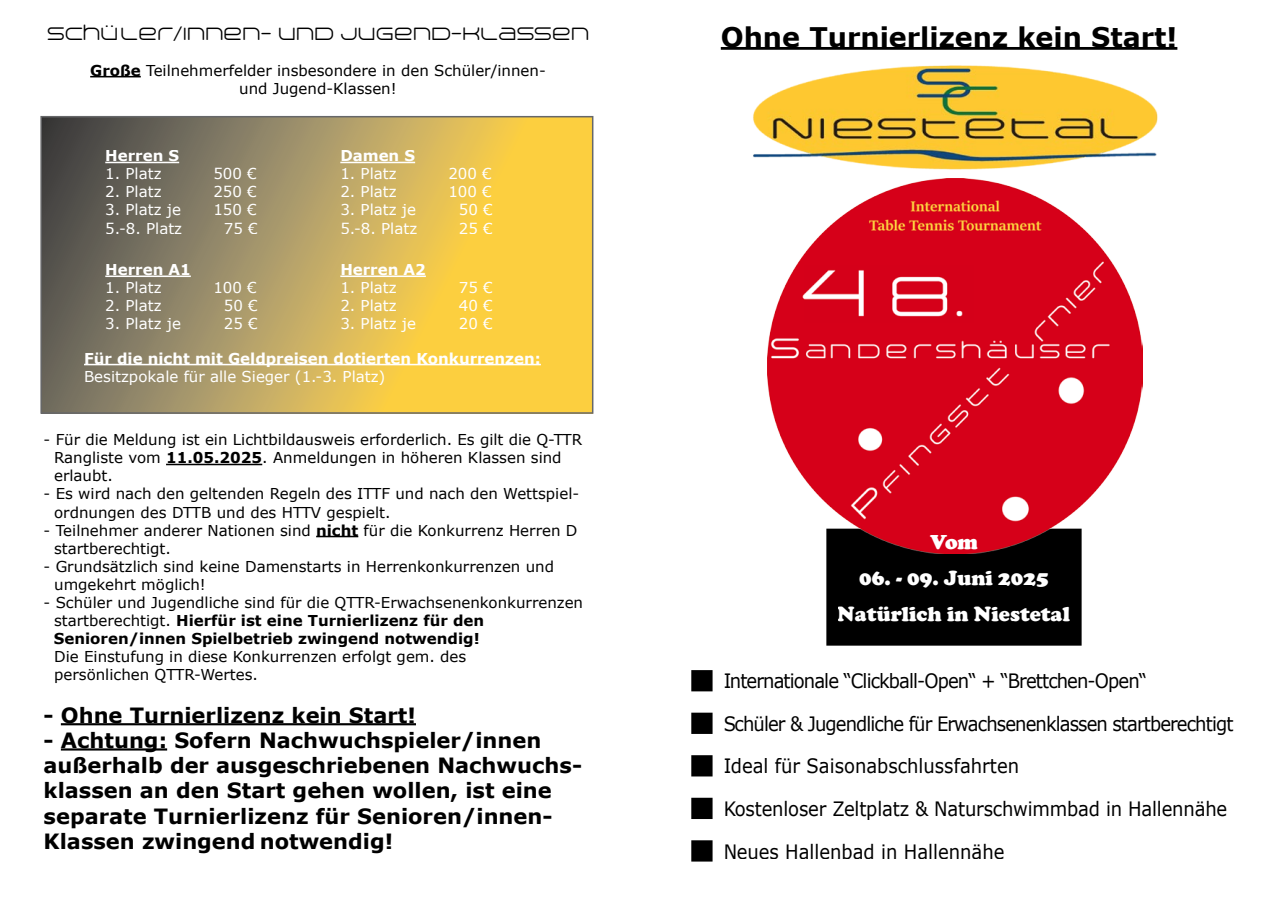
<style>
.page{position:relative;width:1272px;height:902px;background:#fff}
.page>*{position:absolute;margin:0;border:0;box-sizing:border-box;transform-origin:0 0}
.t1{font:700 27px "Verdana";color:#000}
.t2{font:700 21px/25.2px "Verdana";color:#000}
.t3{font:900 21px/36px "Cooper";color:#fff;text-align:center}
.t4{font:19.8px/42.5px "Verdana";letter-spacing:-.01em;color:#000;scale:.91 1}
.t5{font:19.8px "Verdana";letter-spacing:-.05em;color:#000;scale:.91 1}
.t6{font:300 18px "Arkitech Round";letter-spacing:-.04em;color:#000}
.t7{font:15px/18px "Verdana";color:#000}
.t8{font:15px "Verdana";color:#fff}
.t9{font:700 15px/18px "Verdana";color:#000}
.t10{font:700 15px "Verdana";color:#fff}
.s1{font-weight:700}
.s2{font-weight:400}
</style>
<div class="page">
<div style="left:827px;top:529px;width:253px;height:115px;background:#000"></div>
<div style="left:826px;top:528px;width:255px;height:117px;border:2px solid #000"></div>
<div style="left:692px;top:670px;width:19px;height:20px;background:#000"></div>
<div style="left:691px;top:670px;width:21px;height:21px;border:2px solid #000"></div>
<div style="left:692px;top:755px;width:19px;height:20px;background:#000"></div>
<div style="left:691px;top:755px;width:21px;height:21px;border:2px solid #000"></div>
<div style="left:692px;top:798px;width:19px;height:20px;background:#000"></div>
<div style="left:691px;top:797px;width:21px;height:22px;border:2px solid #000"></div>
<div style="left:692px;top:841px;width:19px;height:19px;background:#000"></div>
<div style="left:691px;top:840px;width:21px;height:21px;border:2px solid #000"></div>
<svg style="left:43px;top:119px;width:547px;height:292px;background:#baa157"></svg>
<div style="left:40px;top:116px;width:553px;height:298px;border:2px solid #666769"></div>
<div style="left:692px;top:713px;width:19px;height:20px;background:#000"></div>
<div style="left:691px;top:712px;width:21px;height:21px;border:2px solid #000"></div>
<hr style="left:720px;top:47px;width:457px;height:3px;background:#000">
<img style="left:753px;top:65px;width:405px;height:105px">
<img style="left:767px;top:179px;width:375px;height:374px">
<hr style="left:90px;top:76px;width:51px;height:1px;background:#000">
<hr style="left:105px;top:162px;width:74px;height:1px;background:#fff">
<hr style="left:84px;top:364px;width:457px;height:1px;background:#fff">
<hr style="left:166px;top:463px;width:96px;height:2px;background:#000">
<hr style="left:316px;top:535px;width:42px;height:2px;background:#000">
<hr style="left:61px;top:723px;width:355px;height:2px;background:#000">
<hr style="left:61px;top:748px;width:106px;height:2px;background:#000">
<hr style="left:105px;top:275px;width:86px;height:2px;background:#fff">
<hr style="left:340px;top:275px;width:86px;height:2px;background:#fff">
<hr style="left:340px;top:162px;width:75px;height:1px;background:#fff">
<p class="t6" style="left:47px;top:21px;width:544px">SCHÜLER/INNEN- UND JUGEND-KLASSEN</p>
<p class="t7" style="left:90px;top:61px;width:457px;text-align:center"><span class="s1">Große</span> Teilnehmerfelder insbesondere in den Schüler/innen&shy;und Jugend-Klassen!</p>
<p class="t10" style="left:105px;top:145px;width:75px">Herren S</p>
<p class="t8" style="left:105px;top:164px;width:58px">1. Platz</p>
<p class="t8" style="left:213px;top:164px;width:45px">500 €</p>
<p class="t8" style="left:105px;top:182px;width:58px">2. Platz</p>
<p class="t8" style="left:213px;top:182px;width:45px">250 €</p>
<p class="t8" style="left:105px;top:200px;width:77px">3. Platz je</p>
<p class="t8" style="left:213px;top:200px;width:45px">150 €</p>
<p class="t8" style="left:105px;top:218px;width:78px">5.-8. Platz</p>
<p class="t8" style="left:224px;top:218px;width:35px">75 €</p>
<p class="t10" style="left:105px;top:259px;width:87px">Herren A1</p>
<p class="t8" style="left:105px;top:277px;width:58px">1. Platz</p>
<p class="t8" style="left:213px;top:277px;width:45px">100 €</p>
<p class="t8" style="left:105px;top:295px;width:58px">2. Platz</p>
<p class="t8" style="left:224px;top:295px;width:35px">50 €</p>
<p class="t8" style="left:105px;top:313px;width:77px">3. Platz je</p>
<p class="t8" style="left:224px;top:313px;width:35px">25 €</p>
<p class="t10" style="left:340px;top:145px;width:76px">Damen S</p>
<p class="t8" style="left:340px;top:164px;width:58px">1. Platz</p>
<p class="t8" style="left:448px;top:164px;width:45px">200 €</p>
<p class="t8" style="left:340px;top:182px;width:58px">2. Platz</p>
<p class="t8" style="left:448px;top:182px;width:45px">100 €</p>
<p class="t8" style="left:340px;top:200px;width:77px">3. Platz je</p>
<p class="t8" style="left:459px;top:200px;width:35px">50 €</p>
<p class="t8" style="left:340px;top:218px;width:78px">5.-8. Platz</p>
<p class="t8" style="left:459px;top:218px;width:35px">25 €</p>
<p class="t10" style="left:340px;top:259px;width:87px">Herren A2</p>
<p class="t8" style="left:340px;top:277px;width:58px">1. Platz</p>
<p class="t8" style="left:459px;top:277px;width:35px">75 €</p>
<p class="t8" style="left:340px;top:295px;width:58px">2. Platz</p>
<p class="t8" style="left:459px;top:295px;width:35px">40 €</p>
<p class="t8" style="left:340px;top:313px;width:77px">3. Platz je</p>
<p class="t8" style="left:459px;top:313px;width:35px">20 €</p>
<p class="t10" style="left:84px;top:347px;width:458px">Für die nicht mit Geldpreisen dotierten Konkurrenzen:</p>
<p class="t8" style="left:84px;top:366px;width:303px">Besitzpokale für alle Sieger (1.-3. Platz)</p>
<p class="t7" style="left:54px;top:431px;width:529px;text-indent:-11px">- Für die Meldung ist ein Lichtbildausweis erforderlich. Es gilt die Q-TTR<br>Rangliste vom <span class="s1">11.05.2025</span>. Anmeldungen in höheren Klassen sind erlaubt.</p>
<p class="t7" style="left:54px;top:485px;width:526px;text-indent:-11px">- Es wird nach den geltenden Regeln des ITTF und nach den Wettspiel&shy;ordnungen des DTTB und des HTTV gespielt.</p>
<p class="t7" style="left:54px;top:521px;width:524px;text-indent:-11px">- Teilnehmer anderer Nationen sind <span class="s1">nicht</span> für die Konkurrenz Herren D startberechtigt.</p>
<p class="t7" style="left:54px;top:557px;width:501px;text-indent:-11px">- Grundsätzlich sind keine Damenstarts in Herrenkonkurrenzen und umgekehrt möglich!</p>
<p class="t9" style="left:54px;top:592px;width:530px;text-indent:-10px"><span class="s2">- Schüler und Jugendliche sind für die QTTR-Erwachsenenkonkurrenzen startberechtigt.</span> Hierfür ist eine Turnierlizenz für den<br>Senioren/innen Spielbetrieb zwingend notwendig!</p>
<p class="t7" style="left:54px;top:647px;width:414px">Die Einstufung in diese Konkurrenzen erfolgt gem. des persönlichen QTTR-Wertes.</p>
<h2 class="t2" style="left:44px;top:702px;width:374px">- Ohne Turnierlizenz kein Start!</h2>
<h2 class="t2" style="left:44px;top:727px;width:540px">- Achtung: Sofern Nachwuchspieler/innen außerhalb der ausgeschriebenen Nachwuchs&shy;klassen an den Start gehen wollen, ist eine separate Turnierlizenz für Senioren/innen-Klassen zwingend notwendig!</h2>
<h1 class="t1" style="left:720px;top:18px;width:458px">Ohne Turnierlizenz kein Start!</h1>
<h2 class="t3" style="left:930px;top:524px;width:49px">Vom</h2>
<h2 class="t3" style="left:837px;top:560px;width:234px">06. - 09. Juni 2025<br>Natürlich in Niestetal</h2>
<h3 class="t5" style="left:723px;top:667px;width:467px">Internationale “Clickball-Open“ + “Brettchen-Open“</h3>
<h3 class="t4" style="left:723px;top:702px;width:562px">Schüler &amp; Jugendliche für Erwachsenenklassen startberechtigt Ideal für Saisonabschlussfahrten<br>Kostenloser Zeltplatz &amp; Naturschwimmbad in Hallennähe Neues Hallenbad in Hallennähe</h3>
</div>
